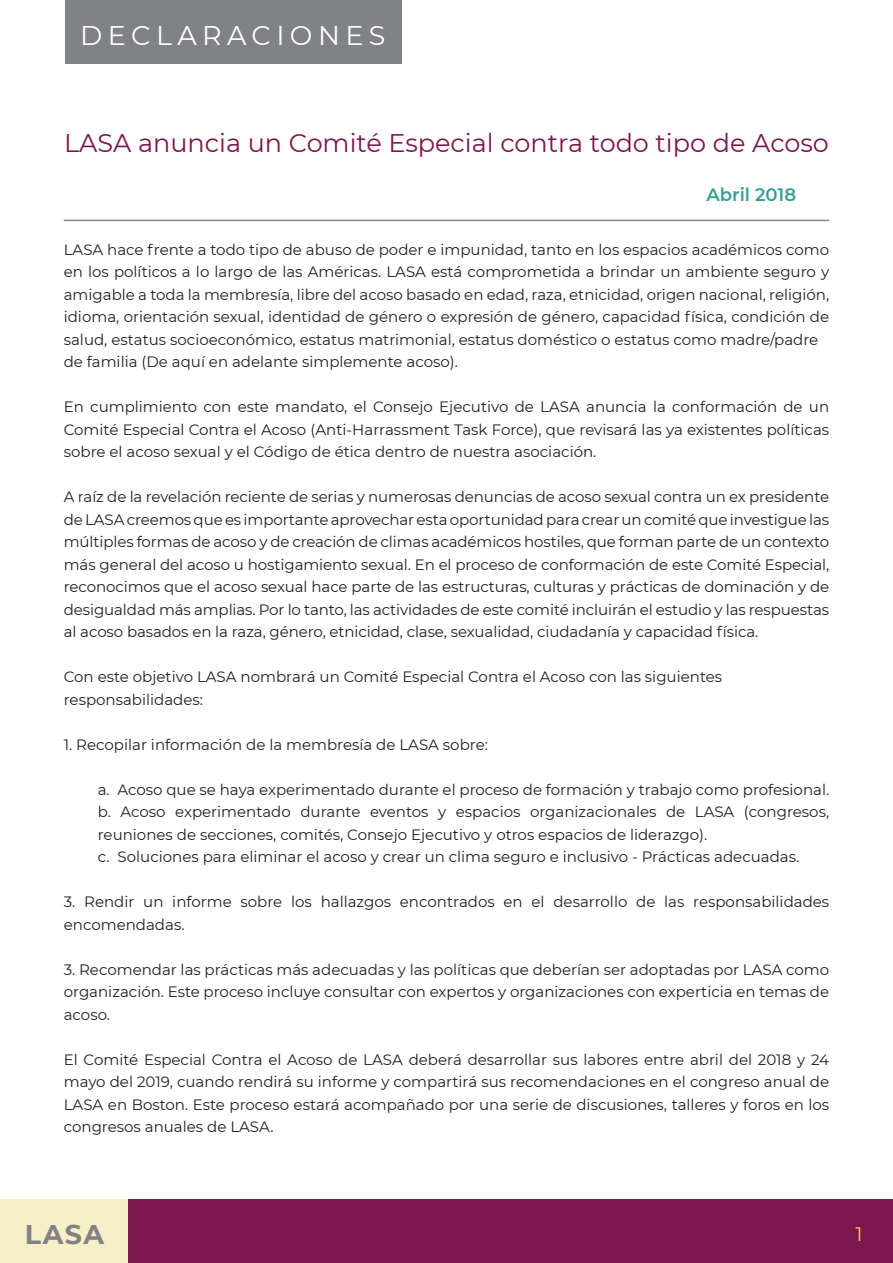
<style>
.page{position:relative;width:893px;height:1263px;background:#fff}
.page>*{position:absolute;margin:0;border:0;box-sizing:border-box;transform-origin:0 0}
.t1{font:27px "Montserrat";letter-spacing:.2em;color:#fff}
.t2{font:700 27px "Montserrat";color:#808285}
.Titulares_guinda{font:25.5px "Montserrat";color:#7d164c}
.t3{font:19.5px "Montserrat";color:#f8ce34}
.Titulares_guinda-2{font:600 18px "Montserrat";color:#35a199}
.Sub_tituares_turques{font:15px/22.5px "Montserrat";color:#231f20;text-align:justify}
</style>
<div class="page">
<div style="left:65px;top:0;width:336px;height:64px;background:#808285"></div>
<div style="left:0;top:1199px;width:129px;height:64px;background:#f6efc7"></div>
<div style="left:129px;top:1199px;width:764px;height:64px;background:#7d164c"></div>
<hr style="left:64px;top:220px;width:765px;height:1px;background:#808285">
<h1 class="t1" style="left:80px;top:17px;width:307px">DECLARACIONES</h1>
<p class="Titulares_guinda" style="left:64px;top:126px;width:766px">LASA anuncia un Comité Especial contra todo tipo de Acoso</p>
<p class="Titulares_guinda-2" style="left:706px;top:182px;width:91px">Abril 2018</p>
<p class="Sub_tituares_turques" style="left:64px;top:238px;width:767px">LASA hace frente a todo tipo de abuso de poder e impunidad, tanto en los espacios académicos como en los políticos a lo largo de las Américas. LASA está comprometida a brindar un ambiente seguro y amigable a toda la membresía, libre del acoso basado en edad, raza, etnicidad, origen nacional, religión, idioma, orientación sexual, identidad de género o expresión de género, capacidad física, condición de salud, estatus socioeconómico, estatus matrimonial, estatus doméstico o estatus como madre/padre</p>
<p class="Sub_tituares_turques" style="left:64px;top:350px;width:396px">de familia (De aquí en adelante simplemente acoso).</p>
<p class="Sub_tituares_turques" style="left:64px;top:395px;width:767px">En cumplimiento con este mandato, el Consejo Ejecutivo de LASA anuncia la conformación de un Comité Especial Contra el Acoso (Anti-Harrassment Task Force), que revisará las ya existentes políticas sobre el acoso sexual y el Código de ética dentro de nuestra asociación.</p>
<p class="Sub_tituares_turques" style="left:64px;top:485px;width:767px">A raíz de la revelación reciente de serias y numerosas denuncias de acoso sexual contra un ex presidente de LASA creemos que es importante aprovechar esta oportunidad para crear un comité que investigue las múltiples formas de acoso y de creación de climas académicos hostiles, que forman parte de un contexto más general del acoso u hostigamiento sexual. En el proceso de conformación de este Comité Especial, reconocimos que el acoso sexual hace parte de las estructuras, culturas y prácticas de dominación y de desigualdad más amplias. Por lo tanto, las actividades de este comité incluirán el estudio y las respuestas al acoso basados en la raza, género, etnicidad, clase, sexualidad, ciudadanía y capacidad física.</p>
<p class="Sub_tituares_turques" style="left:64px;top:665px;width:660px">Con este objetivo LASA nombrará un Comité Especial Contra el Acoso con las siguientes responsabilidades:</p>
<p class="Sub_tituares_turques" style="left:64px;top:733px;width:426px">1. Recopilar información de la membresía de LASA sobre:</p>
<p class="Sub_tituares_turques" style="left:98px;top:778px;width:733px">a. Acoso que se haya experimentado durante el proceso de formación y trabajo como profesional.</p>
<p class="Sub_tituares_turques" style="left:98px;top:800px;width:733px">b. Acoso experimentado durante eventos y espacios organizacionales de LASA (congresos, reuniones de secciones, comités, Consejo Ejecutivo y otros espacios de liderazgo).</p>
<p class="Sub_tituares_turques" style="left:98px;top:845px;width:703px">c. Soluciones para eliminar el acoso y crear un clima seguro e inclusivo - Prácticas adecuadas.</p>
<p class="Sub_tituares_turques" style="left:64px;top:890px;width:767px">3. Rendir un informe sobre los hallazgos encontrados en el desarrollo de las responsabilidades encomendadas.</p>
<p class="Sub_tituares_turques" style="left:64px;top:958px;width:767px">3. Recomendar las prácticas más adecuadas y las políticas que deberían ser adoptadas por LASA como organización. Este proceso incluye consultar con expertos y organizaciones con experticia en temas de acoso.</p>
<p class="Sub_tituares_turques" style="left:64px;top:1048px;width:767px">El Comité Especial Contra el Acoso de LASA deberá desarrollar sus labores entre abril del 2018 y 24 mayo del 2019, cuando rendirá su informe y compartirá sus recomendaciones en el congreso anual de LASA en Boston. Este proceso estará acompañado por una serie de discusiones, talleres y foros en los congresos anuales de LASA.</p>
<h1 class="t2" style="left:25px;top:1215px;width:81px">LASA</h1>
<h3 class="t3" style="left:855px;top:1220px;width:9px">1</h3>
</div>
